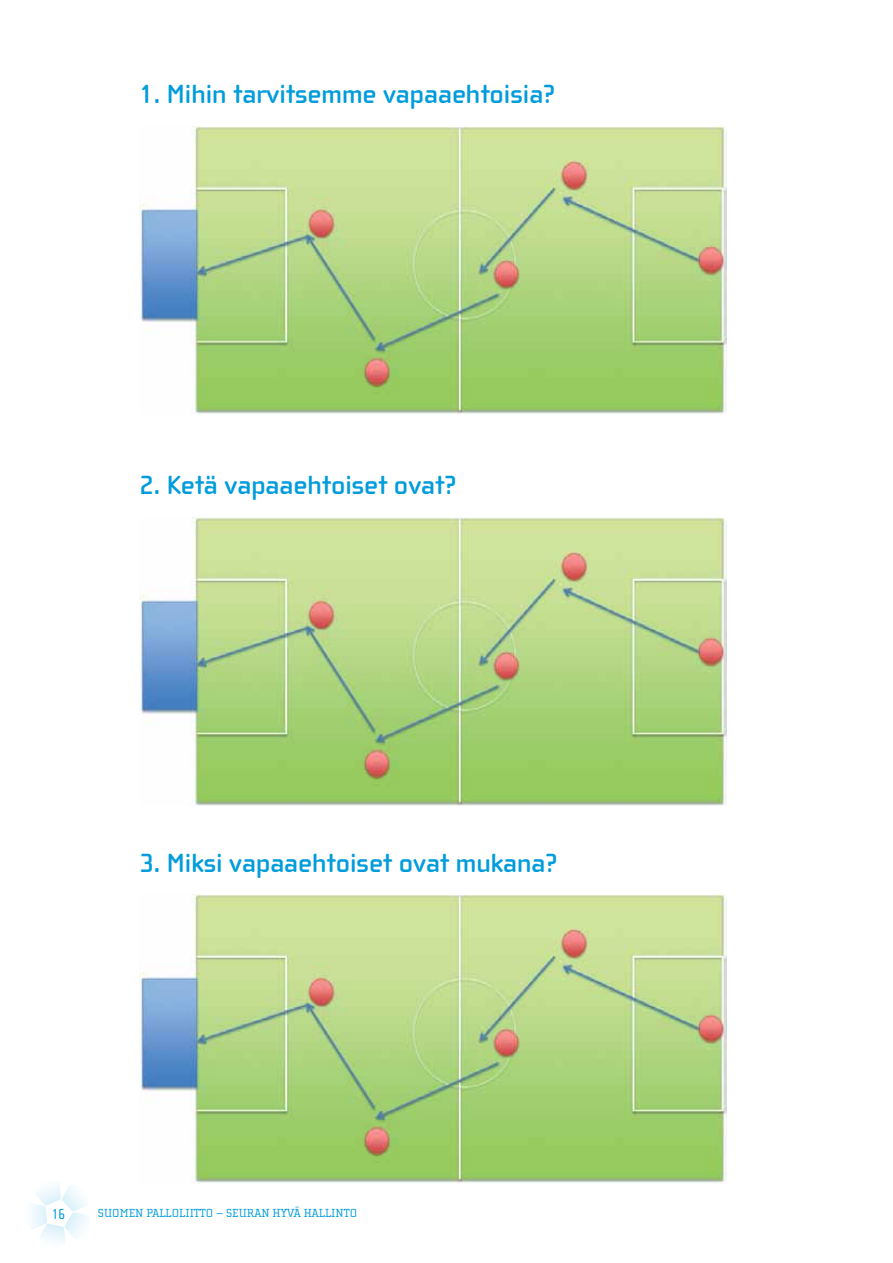
<style>
.page{position:relative;width:893px;height:1263px;background:#fff}
.page>*{position:absolute;margin:0;border:0;box-sizing:border-box;transform-origin:0 0}
.t1{font:700 27px "Cholla Wide OT";color:#009cdc}
.t2{font:15px "Cholla Sans OT";color:#009cdc}
.t3{font:12px "Cholla Slab OT";color:#009cdc}
</style>
<div class="page">
<svg style="left:32px;top:1184px;width:57px;height:59px"></svg>
<img style="left:140px;top:126px;width:587px;height:289px">
<img style="left:140px;top:518px;width:587px;height:288px">
<img style="left:140px;top:895px;width:587px;height:288px">
<p class="t1" style="left:140px;top:80px;width:417px">1. Mihin tarvitsemme vapaaehtoisia?</p>
<p class="t1" style="left:140px;top:471px;width:318px">2. Ketä vapaaehtoiset ovat?</p>
<p class="t1" style="left:140px;top:848px;width:419px">3. Miksi vapaaehtoiset ovat mukana?</p>
<p class="t2" style="left:52px;top:1206px;width:15px">16</p>
<p class="t3" style="left:98px;top:1207px;width:261px">SUOMEN PALLOLIITTO – SEURAN HYVÄ HALLINTO</p>
</div>
